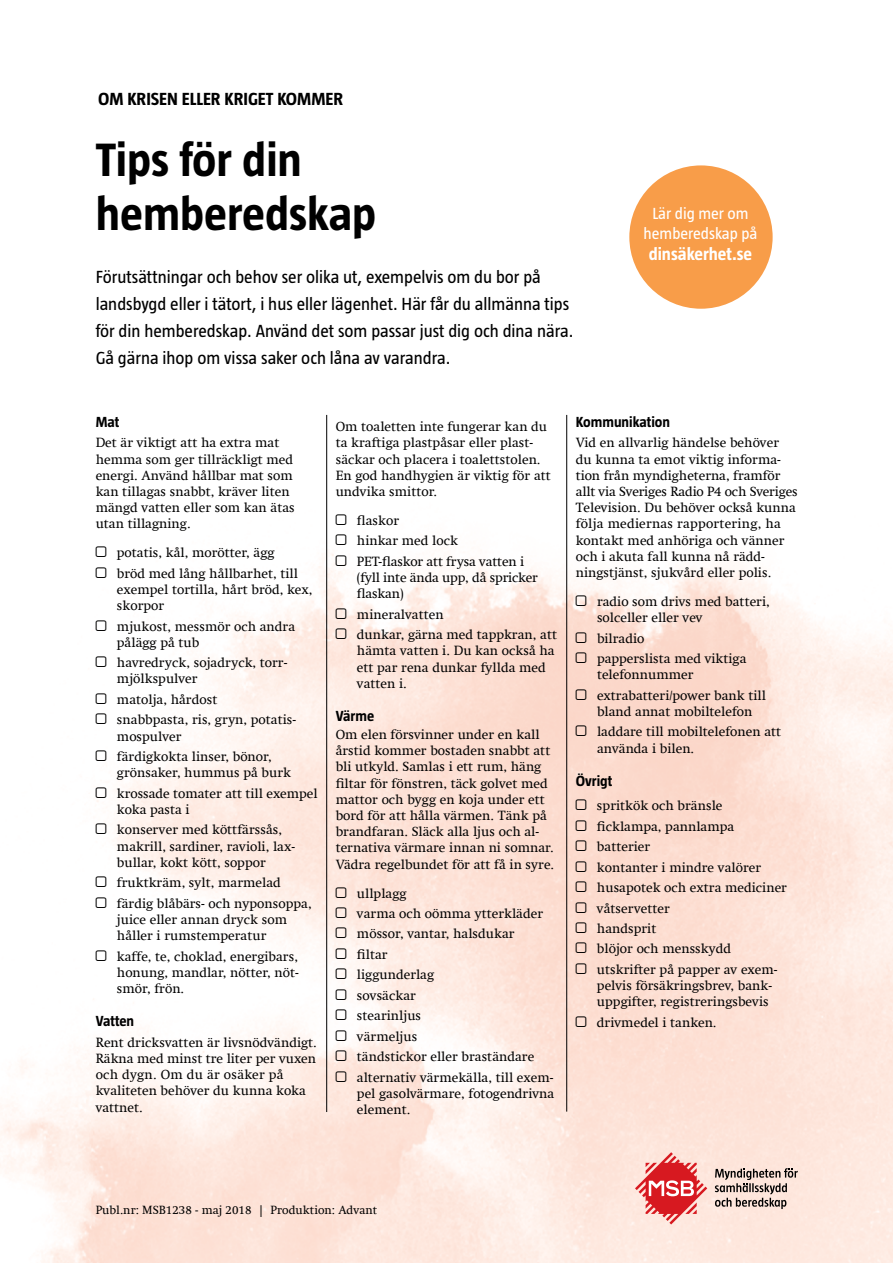
<style>
.page{position:relative;width:893px;height:1263px;background:#fff}
.page>*{position:absolute;margin:0;border:0;box-sizing:border-box;transform-origin:0 0}
.t1{font:700 48px/54px "Taz";color:#000}
.t2{font:18px/27px "Taz";color:#000}
.t3{font:700 18px "Taz";color:#000}
.t4{font:700 18px "Taz";color:#fff}
.t5{font:16.5px/19.5px "Taz";color:#fff;text-align:center}
.t6{font:700 15px "Taz";color:#000}
.t7{font:13.5px/16.2px "Swift Com";color:#000}
.t8{font:12px "Swift Com";color:#000}
</style>
<div class="page">
<img style="left:182px;top:503px;width:631px;height:136px">
<hr style="left:326px;top:415px;width:1px;height:697px;background:#000">
<hr style="left:566px;top:415px;width:1px;height:696px;background:#000">
<svg style="left:635px;top:1152px;width:72px;height:72px;background:#ec8e8c"></svg>
<svg style="left:715px;top:1168px;width:83px;height:41px;background:#beaca5"></svg>
<div style="left:629px;top:165px;width:144px;height:144px;background:#f89d49;border-radius:50%"></div>
<svg style="left:336px;top:514px;width:10px;height:11px"></svg>
<svg style="left:336px;top:535px;width:10px;height:10px"></svg>
<svg style="left:336px;top:555px;width:10px;height:11px"></svg>
<svg style="left:336px;top:608px;width:10px;height:11px"></svg>
<svg style="left:336px;top:628px;width:10px;height:11px"></svg>
<svg style="left:336px;top:887px;width:10px;height:10px"></svg>
<svg style="left:336px;top:907px;width:10px;height:11px"></svg>
<svg style="left:336px;top:928px;width:10px;height:10px"></svg>
<svg style="left:336px;top:948px;width:10px;height:11px"></svg>
<svg style="left:336px;top:969px;width:10px;height:10px"></svg>
<svg style="left:336px;top:1050px;width:10px;height:11px"></svg>
<svg style="left:336px;top:1071px;width:10px;height:10px"></svg>
<svg style="left:576px;top:595px;width:10px;height:11px"></svg>
<svg style="left:576px;top:632px;width:10px;height:10px"></svg>
<svg style="left:576px;top:652px;width:10px;height:11px"></svg>
<svg style="left:576px;top:689px;width:10px;height:11px"></svg>
<svg style="left:576px;top:726px;width:10px;height:10px"></svg>
<svg style="left:576px;top:800px;width:10px;height:10px"></svg>
<svg style="left:576px;top:820px;width:10px;height:11px"></svg>
<svg style="left:576px;top:840px;width:10px;height:11px"></svg>
<svg style="left:576px;top:861px;width:10px;height:10px"></svg>
<svg style="left:576px;top:881px;width:10px;height:11px"></svg>
<svg style="left:576px;top:902px;width:10px;height:10px"></svg>
<svg style="left:576px;top:922px;width:10px;height:11px"></svg>
<svg style="left:576px;top:943px;width:10px;height:10px"></svg>
<svg style="left:576px;top:963px;width:10px;height:11px"></svg>
<svg style="left:576px;top:1016px;width:10px;height:11px"></svg>
<h2 class="t3" style="left:98px;top:88px;width:246px">OM KRISEN ELLER KRIGET KOMMER</h2>
<h1 class="t1" style="left:96px;top:132px;width:282px">Tips för din hemberedskap</h1>
<p class="t2" style="left:96px;top:263px;width:479px">Förutsättningar och behov ser olika ut, exempelvis om du bor på landsbygd eller i tätort, i hus eller lägenhet. Här får du allmänna tips för din hemberedskap. Använd det som passar just dig och dina nära.<br>Gå gärna ihop om vissa saker och låna av varandra.</p>
<p class="t5" style="left:644px;top:204px;width:115px">Lär dig mer om hemberedskap på</p>
<h2 class="t4" style="left:649px;top:244px;width:105px">dinsäkerhet.se</h2>
<p class="t6" style="left:96px;top:413px;width:25px">Mat</p>
<p class="t7" style="left:96px;top:435px;width:201px">Det är viktigt att ha extra mat hemma som ger tillräckligt med energi. Använd hållbar mat som kan tillagas snabbt, kräver liten mängd vatten eller som kan ätas utan tillagning.</p>
<p class="t7" style="left:117px;top:542px;width:183px;line-height:20.4px">potatis, kål, morötter, ägg bröd med lång hållbarhet, till</p>
<p class="t7" style="left:117px;top:581px;width:197px">exempel tortilla, hårt bröd, kex, skorpor</p>
<p class="t7" style="left:117px;top:618px;width:180px">mjukost, messmör och andra pålägg på tub</p>
<p class="t7" style="left:117px;top:655px;width:172px">havredryck, sojadryck, torr&shy;mjölkspulver</p>
<p class="t7" style="left:117px;top:689px;width:180px;line-height:20.4px">matolja, hårdost<br>snabbpasta, ris, gryn, potatis-</p>
<p class="t7" style="left:117px;top:726px;width:156px;line-height:20.4px">mospulver<br>färdigkokta linser, bönor,</p>
<p class="t7" style="left:117px;top:762px;width:202px;line-height:20.4px">grönsaker, hummus på burk krossade tomater att till exempel</p>
<p class="t7" style="left:117px;top:799px;width:167px;line-height:20.4px">koka pasta i<br>konserver med köttfärssås,</p>
<p class="t7" style="left:117px;top:838px;width:179px">makrill, sardiner, ravioli, lax&shy;bullar, kokt kött, soppor</p>
<p class="t7" style="left:117px;top:872px;width:196px;line-height:20.4px">fruktkräm, sylt, marmelad färdig blåbärs- och nyponsoppa,</p>
<p class="t7" style="left:117px;top:911px;width:172px">juice eller annan dryck som håller i rumstemperatur</p>
<p class="t7" style="left:117px;top:948px;width:183px;text-align:justify">kaffe, te, choklad, energibars, honung, mandlar, nötter, nöt&shy;smör, frön.</p>
<p class="t6" style="left:96px;top:1012px;width:40px">Vatten</p>
<p class="t7" style="left:96px;top:1034px;width:223px">Rent dricksvatten är livsnödvändigt.<br>Räkna med minst tre liter per vuxen och dygn. Om du är osäker på kvaliteten behöver du kunna koka vattnet.</p>
<p class="t7" style="left:336px;top:418px;width:217px">Om toaletten inte fungerar kan du ta kraftiga plastpåsar eller plast&shy;säckar och placera i toalettstolen.<br>En god handhygien är viktig för att undvika smittor.</p>
<p class="t7" style="left:357px;top:510px;width:169px;line-height:20.4px">flaskor<br>hinkar med lock<br>PET-flaskor att frysa vatten i</p>
<p class="t7" style="left:357px;top:569px;width:183px">(fyll inte ända upp, då spricker flaskan)</p>
<p class="t7" style="left:357px;top:604px;width:202px;line-height:20.4px">mineralvatten<br>dunkar, gärna med tappkran, att</p>
<p class="t7" style="left:357px;top:643px;width:199px">hämta vatten i. Du kan också ha ett par rena dunkar fyllda med vatten i.</p>
<p class="t6" style="left:336px;top:707px;width:40px">Värme</p>
<p class="t7" style="left:336px;top:726px;width:220px">Om elen försvinner under en kall årstid kommer bostaden snabbt att bli utkyld. Samlas i ett rum, häng filtar för fönstren, täck golvet med mattor och bygg en koja under ett bord för att hålla värmen. Tänk på brandfaran. Släck alla ljus och al&shy;ternativa värmare innan ni somnar.<br>Vädra regelbundet för att få in syre.</p>
<p class="t7" style="left:357px;top:883px;width:198px;line-height:20.4px">ullplagg<br>varma och oömma ytterkläder mössor, vantar, halsdukar<br>filtar<br>liggunderlag<br>sovsäckar<br>stearinljus<br>värmeljus<br>tändstickor eller braständare alternativ värmekälla, till exem-</p>
<p class="t7" style="left:357px;top:1085px;width:199px">pel gasolvärmare, fotogendrivna element.</p>
<p class="t6" style="left:576px;top:413px;width:96px">Kommunikation</p>
<p class="t7" style="left:576px;top:435px;width:224px">Vid en allvarlig händelse behöver du kunna ta emot viktig informa&shy;tion från myndigheterna, framför allt via Sveriges Radio P4 och Sveriges Television. Du behöver också kunna följa mediernas rapportering, ha kontakt med anhöriga och vänner och i akuta fall kunna nå rädd&shy;ningstjänst, sjukvård eller polis.</p>
<p class="t7" style="left:597px;top:593px;width:174px">radio som drivs med batteri, solceller eller vev</p>
<p class="t7" style="left:597px;top:628px;width:151px;line-height:20.4px">bilradio<br>papperslista med viktiga</p>
<p class="t7" style="left:597px;top:664px;width:170px;line-height:20.4px">telefonnummer extrabatteri/power bank till</p>
<p class="t7" style="left:597px;top:701px;width:186px;line-height:20.4px">bland annat mobiltelefon laddare till mobiltelefonen att</p>
<p class="t7" style="left:597px;top:740px;width:99px">använda i bilen.</p>
<p class="t6" style="left:576px;top:772px;width:38px">Övrigt</p>
<p class="t7" style="left:597px;top:795px;width:192px;line-height:20.4px">spritkök och bränsle ficklampa, pannlampa batterier<br>kontanter i mindre valörer husapotek och extra mediciner våtservetter<br>handsprit<br>blöjor och mensskydd utskrifter på papper av exem-</p>
<p class="t7" style="left:597px;top:977px;width:177px">pelvis försäkringsbrev, bank&shy;uppgifter, registreringsbevis</p>
<p class="t7" style="left:597px;top:1014px;width:121px">drivmedel i tanken.</p>
<p class="t8" style="left:96px;top:1203px;width:283px">Publ.nr: MSB1238 - maj 2018 | Produktion: Advant</p>
</div>
